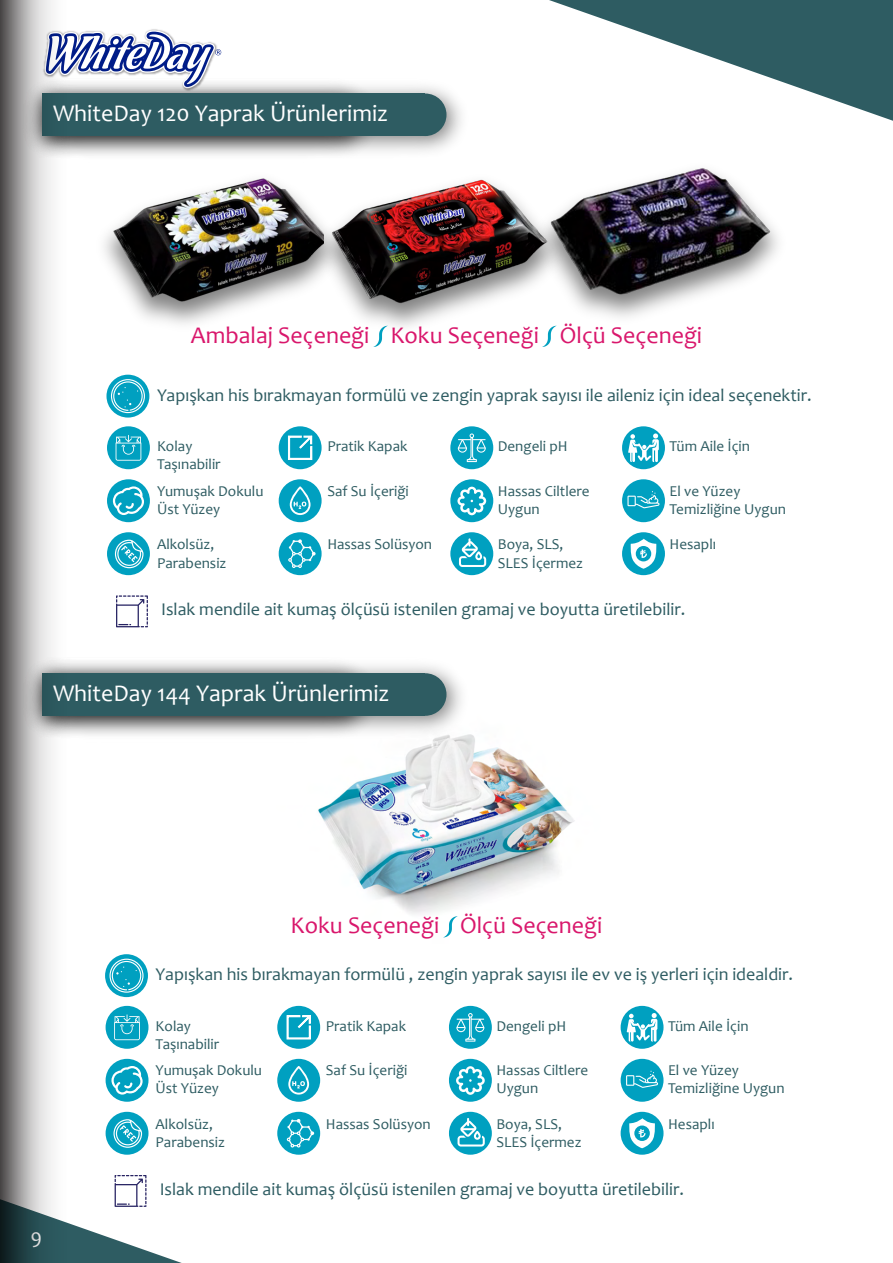
<style>
.page{position:relative;width:893px;height:1263px;background:#fff}
.page>*{position:absolute;margin:0;border:0;box-sizing:border-box;transform-origin:0 0}
.t1{font:24px "Candara";color:#fff}
.t2{font:24px "Candara";color:#d9176c}
.t3{font:21px "Candara";color:#fff}
.t4{font:18px "Candara";color:#2e5c62}
.t5{font:15.15px/18.1px "Candara";color:#2e5c62}
</style>
<div class="page">
<img style="left:318px;top:746px;width:257px;height:192px">
<svg style="left:443px;top:916px;width:15px;height:21px"></svg>
<svg style="left:549px;top:0;width:344px;height:121px"></svg>
<svg style="left:69px;top:30px;width:152px;height:42px"></svg>
<img style="left:69px;top:72px;width:393px;height:84px">
<div style="left:404px;top:94px;width:42px;height:42px;background:#2e5c62;border-radius:50%"></div>
<div style="left:43px;top:94px;width:382px;height:42px;background:#2e5c62"></div>
<img style="left:69px;top:661px;width:406px;height:85px">
<div style="left:404px;top:673px;width:42px;height:43px;background:#2e5c62;border-radius:50%"></div>
<div style="left:43px;top:673px;width:382px;height:43px;background:#2e5c62"></div>
<div style="left:450px;top:532px;width:43px;height:43px;background:#00a0c0;border-radius:50%"></div>
<svg style="left:459px;top:538px;width:27px;height:29px"></svg>
<div style="left:450px;top:426px;width:43px;height:43px;background:#00a0c0;border-radius:50%"></div>
<svg style="left:458px;top:433px;width:28px;height:29px"></svg>
<div style="left:450px;top:479px;width:43px;height:43px;background:#00a0c0;border-radius:50%"></div>
<svg style="left:457px;top:487px;width:29px;height:28px"></svg>
<div style="left:107px;top:426px;width:43px;height:43px;background:#00a0c0;border-radius:50%"></div>
<svg style="left:116px;top:435px;width:25px;height:26px"></svg>
<div style="left:107px;top:532px;width:43px;height:43px;background:#00a0c0;border-radius:50%"></div>
<svg style="left:115px;top:540px;width:29px;height:28px"></svg>
<div style="left:107px;top:479px;width:43px;height:43px;background:#00a0c0;border-radius:50%"></div>
<svg style="left:113px;top:486px;width:31px;height:29px"></svg>
<div style="left:279px;top:479px;width:43px;height:43px;background:#00a0c0;border-radius:50%"></div>
<svg style="left:290px;top:486px;width:21px;height:29px"></svg>
<div style="left:279px;top:426px;width:43px;height:43px;background:#00a0c0;border-radius:50%"></div>
<svg style="left:288px;top:435px;width:25px;height:25px"></svg>
<div style="left:279px;top:532px;width:43px;height:43px;background:#00a0c0;border-radius:50%"></div>
<svg style="left:288px;top:539px;width:28px;height:29px"></svg>
<div style="left:622px;top:479px;width:43px;height:43px;background:#00a0c0;border-radius:50%"></div>
<svg style="left:627px;top:491px;width:33px;height:17px"></svg>
<div style="left:622px;top:426px;width:43px;height:43px;background:#00a0c0;border-radius:50%"></div>
<svg style="left:628px;top:433px;width:31px;height:29px"></svg>
<div style="left:622px;top:532px;width:43px;height:43px;background:#00a0c0;border-radius:50%"></div>
<svg style="left:630px;top:539px;width:27px;height:30px"></svg>
<svg style="left:116px;top:595px;width:32px;height:32px"></svg>
<svg style="left:373px;top:343px;width:8px;height:4px"></svg>
<svg style="left:542px;top:343px;width:8px;height:4px"></svg>
<div style="left:106px;top:375px;width:43px;height:43px;background:#00a0c0;border-radius:50%"></div>
<svg style="left:111px;top:379px;width:34px;height:34px"></svg>
<div style="left:449px;top:1112px;width:43px;height:43px;background:#00a0c0;border-radius:50%"></div>
<svg style="left:457px;top:1118px;width:28px;height:28px"></svg>
<div style="left:449px;top:1006px;width:43px;height:43px;background:#00a0c0;border-radius:50%"></div>
<svg style="left:456px;top:1013px;width:28px;height:28px"></svg>
<div style="left:449px;top:1059px;width:43px;height:43px;background:#00a0c0;border-radius:50%"></div>
<svg style="left:456px;top:1066px;width:29px;height:29px"></svg>
<div style="left:106px;top:1006px;width:42px;height:43px;background:#00a0c0;border-radius:50%"></div>
<svg style="left:114px;top:1014px;width:26px;height:26px"></svg>
<div style="left:106px;top:1112px;width:42px;height:43px;background:#00a0c0;border-radius:50%"></div>
<svg style="left:113px;top:1119px;width:29px;height:29px"></svg>
<div style="left:106px;top:1059px;width:42px;height:43px;background:#00a0c0;border-radius:50%"></div>
<svg style="left:111px;top:1066px;width:32px;height:28px"></svg>
<div style="left:277px;top:1059px;width:43px;height:43px;background:#00a0c0;border-radius:50%"></div>
<svg style="left:288px;top:1066px;width:21px;height:28px"></svg>
<div style="left:277px;top:1006px;width:43px;height:43px;background:#00a0c0;border-radius:50%"></div>
<svg style="left:286px;top:1015px;width:25px;height:25px"></svg>
<div style="left:277px;top:1112px;width:43px;height:43px;background:#00a0c0;border-radius:50%"></div>
<svg style="left:287px;top:1119px;width:27px;height:28px"></svg>
<div style="left:621px;top:1059px;width:42px;height:43px;background:#00a0c0;border-radius:50%"></div>
<svg style="left:626px;top:1071px;width:32px;height:17px"></svg>
<div style="left:621px;top:1006px;width:42px;height:43px;background:#00a0c0;border-radius:50%"></div>
<svg style="left:627px;top:1013px;width:30px;height:28px"></svg>
<div style="left:621px;top:1112px;width:42px;height:43px;background:#00a0c0;border-radius:50%"></div>
<svg style="left:629px;top:1118px;width:26px;height:30px"></svg>
<svg style="left:69px;top:1175px;width:113px;height:88px"></svg>
<svg style="left:105px;top:954px;width:43px;height:43px"></svg>
<svg style="left:110px;top:959px;width:34px;height:34px"></svg>
<img style="left:105px;top:138px;width:206px;height:186px">
<img style="left:308px;top:166px;width:244px;height:177px">
<img style="left:311px;top:138px;width:214px;height:191px">
<img style="left:525px;top:166px;width:32px;height:166px">
<img style="left:534px;top:166px;width:244px;height:154px">
<svg style="left:40px;top:0;width:29px;height:1263px"></svg>
<svg style="left:0;top:0;width:40px;height:1263px;background:#909090"></svg>
<h1 class="t1" style="left:53px;top:98px;width:337px">WhiteDay 120 Yaprak Ürünlerimiz</h1>
<h1 class="t1" style="left:55px;top:101px;width:235px">100 Yaprak Ürünlerimiz</h1>
<h1 class="t2" style="left:191px;top:320px;width:513px">Ambalaj Seçeneği Koku Seçeneği Ölçü Seçeneği</h1>
<p class="t4" style="left:157px;top:384px;width:656px">Yapışkan his bırakmayan formülü ve zengin yaprak sayısı ile aileniz için ideal seçenektir.</p>
<p class="t5" style="left:157px;top:437px;width:65px">Kolay<br>Taşınabilir</p>
<p class="t5" style="left:157px;top:482px;width:108px">Yumuşak Dokulu<br>Üst Yüzey</p>
<p class="t5" style="left:157px;top:535px;width:71px">Alkolsüz,<br>Parabensiz</p>
<p class="t5" style="left:327px;top:437px;width:82px">Pratik Kapak</p>
<p class="t5" style="left:327px;top:482px;width:83px">Saf Su İçeriği</p>
<p class="t5" style="left:327px;top:535px;width:106px">Hassas Solüsyon</p>
<p class="t5" style="left:498px;top:437px;width:71px">Dengeli pH</p>
<p class="t5" style="left:498px;top:482px;width:93px">Hassas Ciltlere<br>Uygun</p>
<p class="t5" style="left:498px;top:535px;width:87px">Boya, SLS,<br>SLES İçermez</p>
<p class="t5" style="left:669px;top:437px;width:82px">Tüm Aile İçin</p>
<p class="t5" style="left:669px;top:482px;width:118px">El ve Yüzey<br>Temizliğine Uygun</p>
<p class="t5" style="left:669px;top:535px;width:48px">Hesaplı</p>
<p class="t4" style="left:161px;top:598px;width:526px">Islak mendile ait kumaş ölçüsü istenilen gramaj ve boyutta üretilebilir.</p>
<h1 class="t1" style="left:53px;top:678px;width:338px">WhiteDay 144 Yaprak Ürünlerimiz</h1>
<h1 class="t1" style="left:55px;top:681px;width:233px">120 Yaprak Ürünlerimiz</h1>
<h2 class="t3" style="left:30px;top:1223px;width:13px">9</h2>
<h1 class="t2" style="left:291px;top:910px;width:313px">Koku Seçeneği Ölçü Seçeneği</h1>
<p class="t4" style="left:156px;top:963px;width:639px">Yapışkan his bırakmayan formülü , zengin yaprak sayısı ile ev ve iş yerleri için idealdir.</p>
<p class="t5" style="left:156px;top:1016px;width:65px">Kolay<br>Taşınabilir</p>
<p class="t5" style="left:156px;top:1061px;width:108px">Yumuşak Dokulu<br>Üst Yüzey</p>
<p class="t5" style="left:156px;top:1115px;width:71px">Alkolsüz,<br>Parabensiz</p>
<p class="t5" style="left:326px;top:1016px;width:82px">Pratik Kapak</p>
<p class="t5" style="left:326px;top:1061px;width:83px">Saf Su İçeriği</p>
<p class="t5" style="left:326px;top:1115px;width:106px">Hassas Solüsyon</p>
<p class="t5" style="left:496px;top:1016px;width:71px">Dengeli pH</p>
<p class="t5" style="left:496px;top:1061px;width:93px">Hassas Ciltlere<br>Uygun</p>
<p class="t5" style="left:496px;top:1115px;width:87px">Boya, SLS,<br>SLES İçermez</p>
<p class="t5" style="left:668px;top:1016px;width:82px">Tüm Aile İçin</p>
<p class="t5" style="left:668px;top:1061px;width:118px">El ve Yüzey<br>Temizliğine Uygun</p>
<p class="t5" style="left:668px;top:1115px;width:48px">Hesaplı</p>
<p class="t4" style="left:160px;top:1178px;width:526px">Islak mendile ait kumaş ölçüsü istenilen gramaj ve boyutta üretilebilir.</p>
</div>
